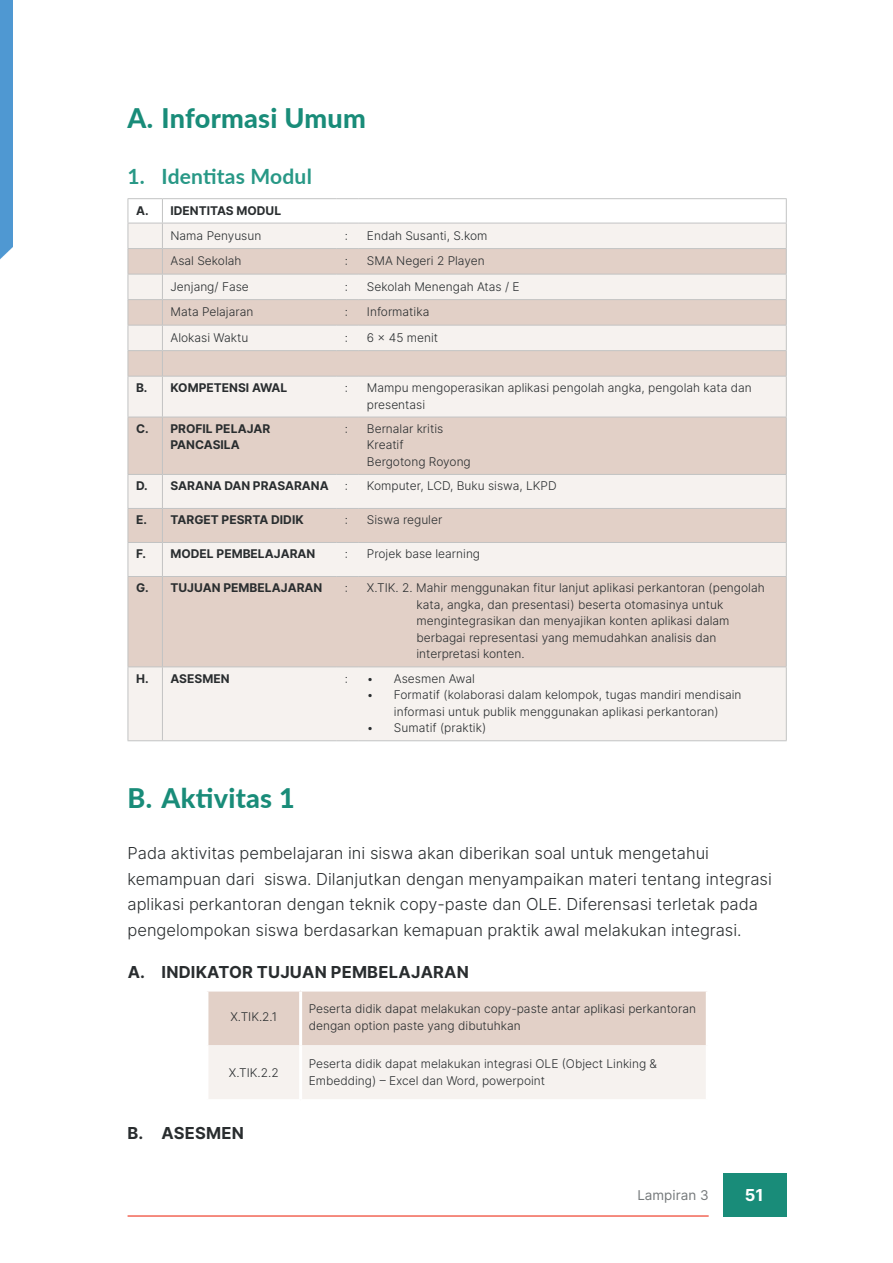
<style>
.page{position:relative;width:893px;height:1263px;background:#fff}
.page>*{position:absolute;margin:0;border:0;box-sizing:border-box;transform-origin:0 0}
.t1{font:800 27px "Lato";letter-spacing:.01em;color:#198c79}
.t2{font:700 21px "Lato";letter-spacing:.01em;color:#289886}
.t3{font:300 16.5px/25.5px "Inter";color:#292d2f}
.t4{font:700 16.5px "Inter";letter-spacing:.01em;color:#292d2f}
.t5{font:700 16.5px "Inter";color:#fff}
.t6{font:13.5px "Inter";color:#75797b}
.t7{font:300 12px/16.5px "Inter";color:#292d2f}
.t8{font:700 12px/16.5px "Inter";color:#292d2f;text-align:center}
</style>
<div class="page">
<div style="left:0;top:0;width:13px;height:260px;background:#4f98d2"></div>
<div style="left:129px;top:667px;width:657px;height:73px;background:#f6f2ef"></div>
<svg style="left:129px;top:377px;width:657px;height:289px;fill:#e2d0c7"></svg>
<hr style="left:128px;top:376px;width:1px;height:41px;background:#c2c3c3">
<hr style="left:162px;top:376px;width:1px;height:41px;background:#c2c3c3">
<svg style="left:128px;top:198px;width:659px;height:179px"></svg>
<hr style="left:359px;top:376px;width:428px;height:1px;background:#c2c3c3">
<hr style="left:786px;top:376px;width:1px;height:41px;background:#c2c3c3">
<hr style="left:128px;top:417px;width:34px;height:1px;background:#c2c3c3">
<hr style="left:128px;top:417px;width:1px;height:57px;background:#c2c3c3">
<hr style="left:162px;top:417px;width:175px;height:1px;background:#c2c3c3">
<hr style="left:162px;top:417px;width:1px;height:57px;background:#c2c3c3">
<svg style="left:337px;top:417px;width:22px;height:1px"></svg>
<hr style="left:359px;top:417px;width:428px;height:1px;background:#c2c3c3">
<hr style="left:786px;top:417px;width:1px;height:57px;background:#c2c3c3">
<hr style="left:128px;top:474px;width:34px;height:1px;background:#c2c3c3">
<hr style="left:128px;top:475px;width:1px;height:33px;background:#c2c3c3">
<hr style="left:162px;top:474px;width:175px;height:1px;background:#c2c3c3">
<hr style="left:162px;top:475px;width:1px;height:33px;background:#c2c3c3">
<svg style="left:337px;top:474px;width:22px;height:1px"></svg>
<hr style="left:359px;top:474px;width:428px;height:1px;background:#c2c3c3">
<hr style="left:786px;top:475px;width:1px;height:33px;background:#c2c3c3">
<hr style="left:128px;top:508px;width:34px;height:1px;background:#c2c3c3">
<hr style="left:128px;top:509px;width:1px;height:33px;background:#c2c3c3">
<hr style="left:162px;top:508px;width:175px;height:1px;background:#c2c3c3">
<hr style="left:162px;top:509px;width:1px;height:33px;background:#c2c3c3">
<svg style="left:337px;top:508px;width:22px;height:1px"></svg>
<hr style="left:359px;top:508px;width:428px;height:1px;background:#c2c3c3">
<hr style="left:786px;top:509px;width:1px;height:33px;background:#c2c3c3">
<hr style="left:128px;top:542px;width:34px;height:1px;background:#c2c3c3">
<hr style="left:128px;top:543px;width:1px;height:33px;background:#c2c3c3">
<hr style="left:162px;top:542px;width:175px;height:1px;background:#c2c3c3">
<hr style="left:162px;top:543px;width:1px;height:33px;background:#c2c3c3">
<svg style="left:337px;top:542px;width:22px;height:1px"></svg>
<hr style="left:359px;top:542px;width:428px;height:1px;background:#c2c3c3">
<hr style="left:786px;top:543px;width:1px;height:33px;background:#c2c3c3">
<hr style="left:128px;top:576px;width:34px;height:1px;background:#c2c3c3">
<hr style="left:128px;top:577px;width:1px;height:89px;background:#c2c3c3">
<hr style="left:162px;top:576px;width:175px;height:1px;background:#c2c3c3">
<hr style="left:162px;top:577px;width:1px;height:89px;background:#c2c3c3">
<svg style="left:337px;top:576px;width:22px;height:1px"></svg>
<hr style="left:359px;top:576px;width:428px;height:1px;background:#c2c3c3">
<hr style="left:786px;top:577px;width:1px;height:89px;background:#c2c3c3">
<hr style="left:128px;top:666px;width:34px;height:1px;background:#c2c3c3">
<hr style="left:128px;top:667px;width:1px;height:73px;background:#c2c3c3">
<hr style="left:162px;top:666px;width:175px;height:1px;background:#c2c3c3">
<hr style="left:162px;top:667px;width:1px;height:73px;background:#c2c3c3">
<svg style="left:337px;top:666px;width:22px;height:1px"></svg>
<hr style="left:359px;top:666px;width:428px;height:1px;background:#c2c3c3">
<hr style="left:786px;top:667px;width:1px;height:73px;background:#c2c3c3">
<hr style="left:128px;top:740px;width:34px;height:1px;background:#c2c3c3">
<hr style="left:162px;top:740px;width:175px;height:1px;background:#c2c3c3">
<svg style="left:337px;top:740px;width:22px;height:1px"></svg>
<hr style="left:359px;top:740px;width:428px;height:1px;background:#c2c3c3">
<svg style="left:208px;top:991px;width:498px;height:108px"></svg>
<hr style="left:299px;top:991px;width:3px;height:54px;background:#fff">
<hr style="left:299px;top:1045px;width:3px;height:54px;background:#fff">
<div style="left:723px;top:1173px;width:64px;height:44px;background:#198c79"></div>
<hr style="left:128px;top:1215px;width:581px;height:2px;background:#f26656">
<h1 class="t1" style="left:128px;top:98px;width:240px">A. Informasi Umum</h1>
<h2 class="t2" style="left:128px;top:161px;width:186px">1. Identitas Modul</h2>
<p class="t8" style="left:136px;top:202px;width:147px">A. IDENTITAS MODUL</p>
<p class="t7" style="left:171px;top:227px;width:92px">Nama Penyusun</p>
<p class="t7" style="left:345px;top:227px;width:5px">:</p>
<p class="t7" style="left:367px;top:227px;width:122px">Endah Susanti, S.kom</p>
<p class="t7" style="left:171px;top:252px;width:72px">Asal Sekolah</p>
<p class="t7" style="left:345px;top:252px;width:5px">:</p>
<p class="t7" style="left:367px;top:252px;width:119px">SMA Negeri 2 Playen</p>
<p class="t7" style="left:171px;top:278px;width:80px">Jenjang/ Fase</p>
<p class="t7" style="left:345px;top:278px;width:5px">:</p>
<p class="t7" style="left:367px;top:278px;width:154px">Sekolah Menengah Atas / E</p>
<p class="t7" style="left:171px;top:303px;width:84px">Mata Pelajaran</p>
<p class="t7" style="left:345px;top:303px;width:5px">:</p>
<p class="t7" style="left:367px;top:303px;width:64px">Informatika</p>
<p class="t7" style="left:171px;top:329px;width:79px">Alokasi Waktu</p>
<p class="t7" style="left:345px;top:329px;width:5px">:</p>
<p class="t7" style="left:367px;top:329px;width:73px">6 x 45 menit</p>
<p class="t8" style="left:136px;top:379px;width:153px">B. KOMPETENSI AWAL</p>
<p class="t7" style="left:345px;top:379px;width:5px">:</p>
<p class="t7" style="left:367px;top:379px;width:386px">Mampu mengoperasikan aplikasi pengolah angka, pengolah kata dan presentasi</p>
<p class="t8" style="left:136px;top:420px;width:136px">C. PROFIL PELAJAR<br>PANCASILA</p>
<p class="t7" style="left:345px;top:420px;width:5px">:</p>
<p class="t7" style="left:367px;top:420px;width:105px">Bernalar kritis<br>Kreatif<br>Bergotong Royong</p>
<p class="t8" style="left:136px;top:477px;width:194px">D. SARANA DAN PRASARANA</p>
<p class="t7" style="left:345px;top:478px;width:5px">:</p>
<p class="t7" style="left:367px;top:478px;width:191px">Komputer, LCD, Buku siswa, LKPD</p>
<p class="t8" style="left:136px;top:511px;width:169px">E. TARGET PESRTA DIDIK</p>
<p class="t7" style="left:345px;top:512px;width:5px">:</p>
<p class="t7" style="left:367px;top:512px;width:77px">Siswa reguler</p>
<p class="t8" style="left:136px;top:545px;width:181px">F. MODEL PEMBELAJARAN</p>
<p class="t7" style="left:345px;top:546px;width:5px">:</p>
<p class="t7" style="left:367px;top:546px;width:115px">Projek base learning</p>
<p class="t8" style="left:136px;top:579px;width:188px">G. TUJUAN PEMBELAJARAN</p>
<p class="t7" style="left:345px;top:580px;width:5px">:</p>
<p class="t7" style="left:416px;top:580px;width:350px;text-indent:-50px">X.TIK. 2. Mahir menggunakan fitur lanjut aplikasi perkantoran (pengolah kata, angka, dan presentasi) beserta otomasinya untuk mengintegrasikan dan menyajikan konten aplikasi dalam berbagai representasi yang memudahkan analisis dan interpretasi konten.</p>
<p class="t8" style="left:136px;top:670px;width:95px">H. ASESMEN</p>
<p class="t7" style="left:345px;top:670px;width:5px">:</p>
<p class="t7" style="left:367px;top:670px;width:109px">• Asesmen Awal</p>
<p class="t7" style="left:367px;top:686px;width:376px;text-align:center">• Formatif (kolaborasi dalam kelompok, tugas mandiri mendisain informasi untuk publik menggunakan aplikasi perkantoran)</p>
<p class="t7" style="left:367px;top:719px;width:121px">• Sumatif (praktik)</p>
<h1 class="t1" style="left:128px;top:778px;width:169px">B. Aktivitas 1</h1>
<p class="t3" style="left:128px;top:840px;width:646px">Pada aktivitas pembelajaran ini siswa akan diberikan soal untuk mengetahui kemampuan dari siswa. Dilanjutkan dengan menyampaikan materi tentang integrasi aplikasi perkantoran dengan teknik copy-paste dan OLE. Diferensasi terletak pada pengelompokan siswa berdasarkan kemapuan praktik awal melakukan integrasi.</p>
<h3 class="t4" style="left:128px;top:960px;width:343px">A. INDIKATOR TUJUAN PEMBELAJARAN</h3>
<p class="t7" style="left:230px;top:1009px;width:48px">X.TIK.2.1</p>
<p class="t7" style="left:309px;top:1000px;width:389px">Peserta didik dapat melakukan copy-paste antar aplikasi perkantoran dengan option paste yang dibutuhkan</p>
<p class="t7" style="left:229px;top:1064px;width:51px">X.TIK.2.2</p>
<p class="t7" style="left:309px;top:1056px;width:350px">Peserta didik dapat melakukan integrasi OLE (Object Linking &amp;<br>Embedding) – Excel dan Word, powerpoint</p>
<h3 class="t4" style="left:128px;top:1120px;width:118px">B. ASESMEN</h3>
<p class="t6" style="left:637px;top:1186px;width:73px">Lampiran 3</p>
<h3 class="t5" style="left:745px;top:1183px;width:20px">51</h3>
</div>
